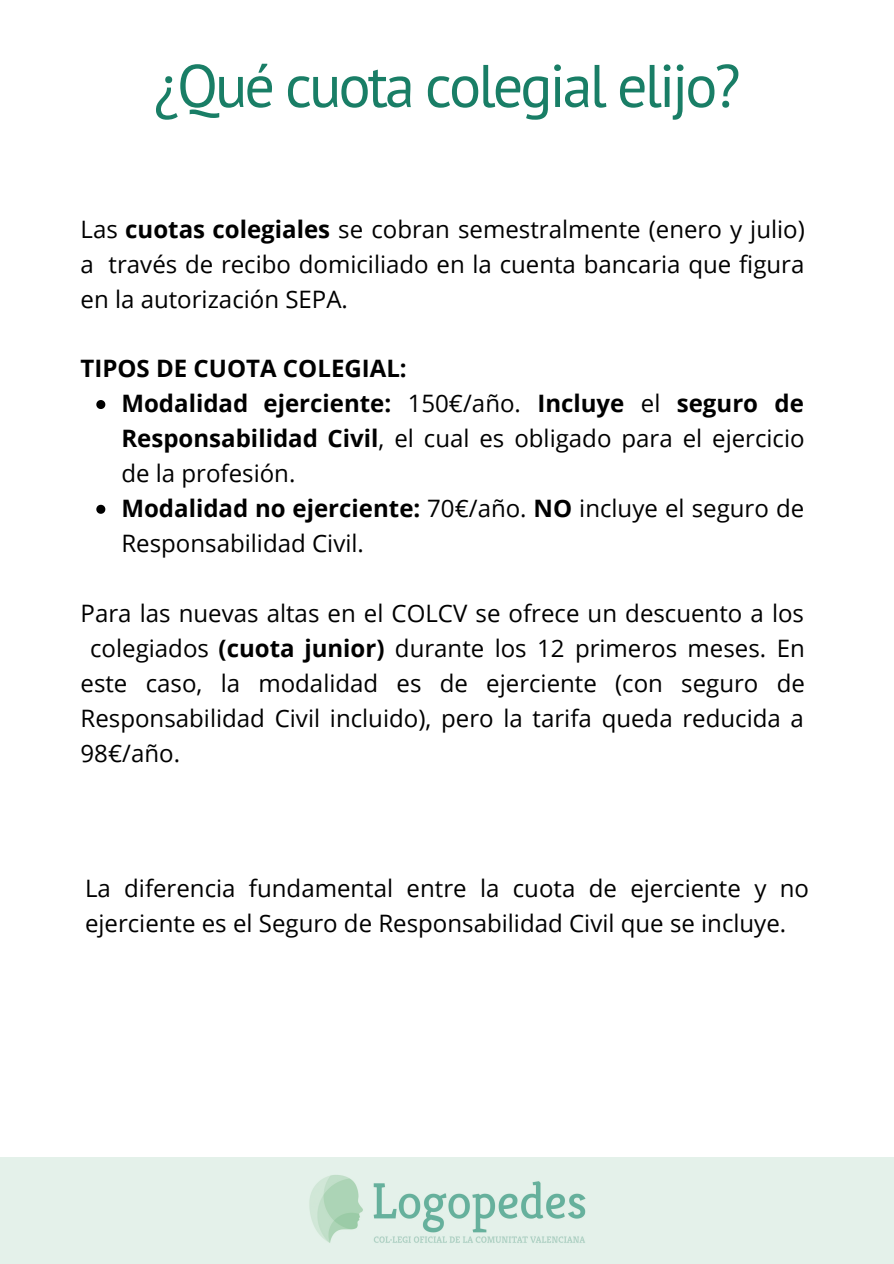
<style>
.page{position:relative;width:894px;height:1264px;background:#fff}
.page>*{position:absolute;margin:0;border:0;box-sizing:border-box;transform-origin:0 0}
.t1{font:60px "PT Sans";letter-spacing:-.05em;color:#197e66}
.t2{font:24px/35px "Open Sans";color:#000;text-align:justify}
.t3{font:700 24px "Open Sans";color:#000}
.s1{font-weight:700}
</style>
<div class="page">
<svg style="left:0;top:1157px;width:893px;height:106px;background:#deeee6"></svg>
<svg style="left:96px;top:400px;width:9px;height:9px"></svg>
<svg style="left:96px;top:505px;width:9px;height:9px"></svg>
<p class="t1" style="left:154px;top:46px;width:588px">¿Qué cuota colegial elijo?</p>
<p class="t2" style="left:80px;top:211px;width:725px">Las <span class="s1">cuotas colegiales</span> se cobran semestralmente (enero y julio) a través de recibo domiciliado en la cuenta bancaria que figura en la autorización SEPA.</p>
<p class="t3" style="left:80px;top:352px;width:328px">TIPOS DE CUOTA COLEGIAL:</p>
<p class="t2" style="left:121px;top:385px;width:684px"><span class="s1">Modalidad ejerciente:</span> 150€/año. <span class="s1">Incluye</span> el <span class="s1">seguro de Responsabilidad Civil</span>, el cual es obligado para el ejercicio de la profesión.</p>
<p class="t2" style="left:121px;top:490px;width:684px"><span class="s1">Modalidad no ejerciente:</span> 70€/año. <span class="s1">NO</span> incluye el seguro de<br>Responsabilidad Civil.</p>
<p class="t2" style="left:80px;top:595px;width:724px">Para las nuevas altas en el COLCV se ofrece un descuento a los</p>
<p class="t2" style="left:90px;top:630px;width:715px">colegiados <span class="s1">(cuota junior)</span> durante los 12 primeros meses. En</p>
<p class="t2" style="left:80px;top:665px;width:725px">este caso, la modalidad es de ejerciente (con seguro de</p>
<p class="t2" style="left:80px;top:700px;width:724px">Responsabilidad Civil incluido), pero la tarifa queda reducida a</p>
<p class="t2" style="left:80px;top:734px;width:101px">98€/año.</p>
<p class="t2" style="left:85px;top:870px;width:725px">La diferencia fundamental entre la cuota de ejerciente y no ejerciente es el Seguro de Responsabilidad Civil que se incluye.</p>
</div>
